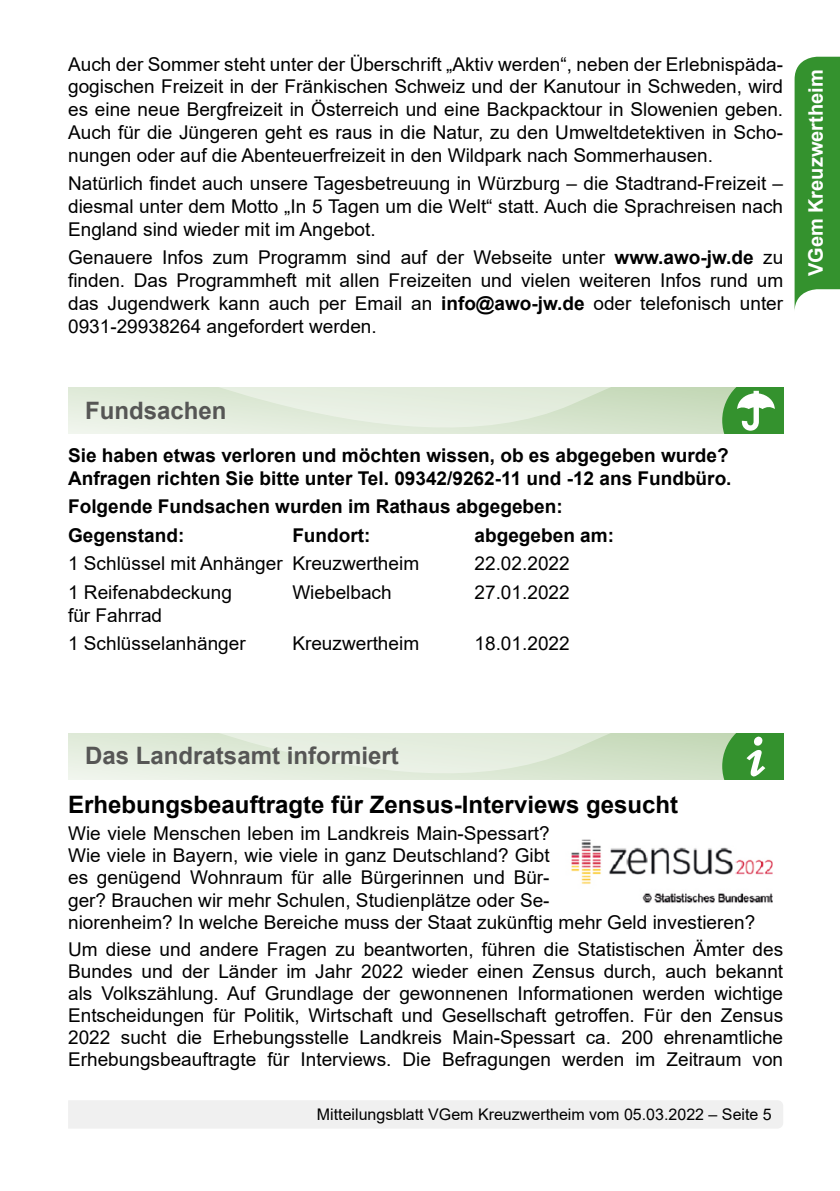
<style>
.page{position:relative;width:840px;height:1191px;background:#fff}
.page>*{position:absolute;margin:0;border:0;box-sizing:border-box;transform-origin:0 0}
.t1{font:700 24px "Arial";color:#000}
.t2{font:700 24px "Arial";color:#565655}
.t3{font:700 20px "Arial";color:#fff}
.t4{font:19px/22.8px "Arial";color:#000;text-align:justify}
.t5{font:700 19px/22.8px "Arial";color:#000}
.t6{font:16px "Arial";color:#000}
.s1{font-weight:700}
</style>
<div class="page">
<div style="left:68px;top:1100px;width:714px;height:28px;background:#f0f0f0"></div>
<svg style="left:68px;top:388px;width:714px;height:45px;background:#d5e4ce"></svg>
<svg style="left:68px;top:733px;width:714px;height:46px;background:#d3e3cc"></svg>
<img style="left:571px;top:839px;width:202px;height:64px">
<svg style="left:794px;top:57px;width:45px;height:253px;background:#469c41"></svg>
<p class="t4" style="left:68px;top:52px;width:716px">Auch der Sommer steht unter der Überschrift „Aktiv werden“, neben der Erlebnispäda&shy;gogischen Freizeit in der Fränkischen Schweiz und der Kanutour in Schweden, wird es eine neue Bergfreizeit in Österreich und eine Backpacktour in Slowenien geben.<br>Auch für die Jüngeren geht es raus in die Natur, zu den Umweltdetektiven in Scho&shy;nungen oder auf die Abenteuerfreizeit in den Wildpark nach Sommerhausen.</p>
<p class="t4" style="left:68px;top:172px;width:716px">Natürlich findet auch unsere Tagesbetreuung in Würzburg – die Stadtrand-Freizeit – diesmal unter dem Motto „In 5 Tagen um die Welt“ statt. Auch die Sprachreisen nach England sind wieder mit im Angebot.</p>
<p class="t4" style="left:68px;top:246px;width:716px">Genauere Infos zum Programm sind auf der Webseite unter <span class="s1">www.awo-jw.de</span> zu finden. Das Programmheft mit allen Freizeiten und vielen weiteren Infos rund um das Jugendwerk kann auch per Email an <span class="s1">info@awo-jw.de</span> oder telefonisch unter 0931-29938264 angefordert werden.</p>
<p class="t3" style="left:801px;top:276px;width:208px;rotate:-90deg">VGem Kreuzwertheim</p>
<p class="t2" style="left:85px;top:393px;width:143px">Fundsachen</p>
<p class="t5" style="left:68px;top:444px;width:664px">Sie haben etwas verloren und möchten wissen, ob es abgegeben wurde?<br>Anfragen richten Sie bitte unter Tel. 09342/9262-11 und -12 ans Fundbüro.</p>
<p class="t5" style="left:68px;top:493px;width:496px;line-height:28.4px">Folgende Fundsachen wurden im Rathaus abgegeben:<br>Gegenstand:</p>
<p class="t5" style="left:292px;top:524px;width:80px">Fundort:</p>
<p class="t5" style="left:474px;top:524px;width:141px">abgegeben am:</p>
<p class="t4" style="left:68px;top:552px;width:352px">1 Schlüssel mit Anhänger Kreuzwertheim</p>
<p class="t4" style="left:474px;top:552px;width:97px">22.02.2022</p>
<p class="t4" style="left:68px;top:580px;width:165px">1 Reifenabdeckung</p>
<p class="t4" style="left:292px;top:580px;width:101px">Wiebelbach</p>
<p class="t4" style="left:474px;top:580px;width:97px">27.01.2022</p>
<p class="t4" style="left:68px;top:600px;width:179px;line-height:28.4px">für Fahrrad<br>1 Schlüsselanhänger</p>
<p class="t4" style="left:292px;top:632px;width:128px">Kreuzwertheim</p>
<p class="t4" style="left:474px;top:632px;width:97px">18.01.2022</p>
<p class="t2" style="left:85px;top:739px;width:315px">Das Landratsamt informiert</p>
<p class="t1" style="left:68px;top:787px;width:611px">Erhebungsbeauftragte für Zensus-Interviews gesucht</p>
<p class="t4" style="left:68px;top:822px;width:688px;line-height:22px;text-align:left">Wie viele Menschen leben im Landkreis Main-Spessart?<br>Wie viele in Bayern, wie viele in ganz Deutschland? Gibt<br>es genügend Wohnraum für alle Bürgerinnen und Bür-<br>ger? Brauchen wir mehr Schulen, Studienplätze oder Se-<br>niorenheim? In welche Bereiche muss der Staat zukünftig mehr Geld investieren?</p>
<p class="t4" style="left:68px;top:938px;width:716px;line-height:22px">Um diese und andere Fragen zu beantworten, führen die Statistischen Ämter des Bundes und der Länder im Jahr 2022 wieder einen Zensus durch, auch bekannt als Volkszählung. Auf Grundlage der gewonnenen Informationen werden wichtige Entscheidungen für Politik, Wirtschaft und Gesellschaft getroffen. Für den Zensus 2022 sucht die Erhebungsstelle Landkreis Main-Spessart ca. 200 ehrenamtliche Erhebungsbeauftragte für Interviews. Die Befragungen werden im Zeitraum von</p>
<p class="t6" style="left:317px;top:1103px;width:456px">Mitteilungsblatt VGem Kreuzwertheim vom 05.03.2022 – Seite 5</p>
</div>
